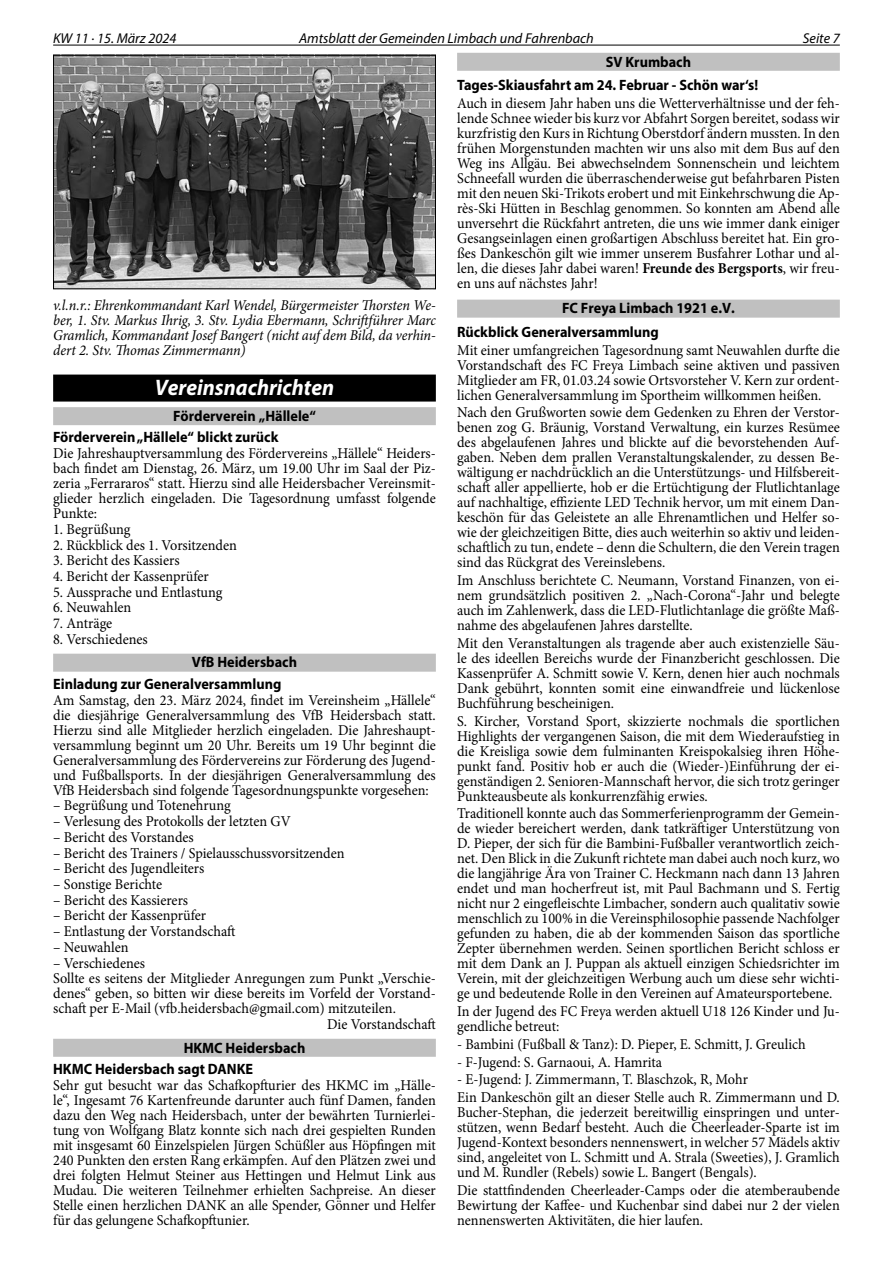
<style>
.page{position:relative;width:893px;height:1263px;background:#fff}
.page>*{position:absolute;margin:0;border:0;box-sizing:border-box;transform-origin:0 0}
.t1{font:italic 700 22.5px "Myriad Pro";color:#fff;scale:.95 1}
.t2{font:15px/15px "Minion Pro";color:#000;text-align:justify;scale:.95 1}
.t3{font:700 15px/21.5px "Myriad Pro";color:#000;scale:.95 1}
.t4{font:italic 15px/15px "Minion Pro";letter-spacing:-.005em;color:#000;text-align:justify;scale:.95 1}
.t5{font:italic 14.25px "Myriad Pro";color:#000}
.s1{font-weight:700}
</style>
<div class="page">
<hr style="left:53px;top:45px;width:787px;height:1px;background:#000">
<div style="left:53px;top:375px;width:383px;height:27px;background:#000"></div>
<div style="left:53px;top:407px;width:383px;height:18px;background:#c0c0c0"></div>
<div style="left:53px;top:654px;width:383px;height:18px;background:#c0c0c0"></div>
<div style="left:53px;top:1039px;width:383px;height:18px;background:#c0c0c0"></div>
<img style="left:55px;top:57px;width:379px;height:230px">
<div style="left:53px;top:55px;width:383px;height:234px;border:1px solid #000"></div>
<div style="left:457px;top:53px;width:383px;height:18px;background:#c0c0c0"></div>
<div style="left:457px;top:300px;width:383px;height:18px;background:#c0c0c0"></div>
<p class="t5" style="left:53px;top:29px;width:125px">KW 11 · 15. März 2024</p>
<p class="t5" style="left:299px;top:29px;width:296px">Amtsblatt der Gemeinden Limbach und Fahrenbach</p>
<p class="t5" style="left:803px;top:29px;width:38px">Seite 7</p>
<p class="t4" style="left:53px;top:297px;width:404px">v.l.n.r.: Ehrenkommandant Karl Wendel, Bürgermeister Thorsten We&shy;ber, 1. Stv. Markus Ihrig, 3. Stv. Lydia Ebermann, Schriftführer Marc Gramlich, Kommandant Josef Bangert (nicht auf dem Bild, da verhin&shy;dert 2. Stv. Thomas Zimmermann)</p>
<h1 class="t1" style="left:155px;top:373px;width:190px">Vereinsnachrichten</h1>
<p class="t3" style="left:53px;top:405px;width:278px;text-indent:120px">Förderverein „Hällele“<br>Förderverein „Hällele“ blickt zurück</p>
<p class="t2" style="left:53px;top:446px;width:404px">Die Jahreshauptversammlung des Fördervereins „Hällele“ Heiders&shy;bach findet am Dienstag, 26. März, um 19.00 Uhr im Saal der Piz&shy;zeria „Ferrararos“ statt. Hierzu sind alle Heidersbacher Vereinsmit&shy;glieder herzlich eingeladen. Die Tagesordnung umfasst folgende Punkte:</p>
<p class="t2" style="left:53px;top:522px;width:83px">1. Begrüßung</p>
<p class="t2" style="left:53px;top:537px;width:195px">2. Rückblick des 1. Vorsitzenden</p>
<p class="t2" style="left:53px;top:553px;width:135px">3. Bericht des Kassiers</p>
<p class="t2" style="left:53px;top:569px;width:165px">4. Bericht der Kassenprüfer</p>
<p class="t2" style="left:53px;top:584px;width:180px">5. Aussprache und Entlastung</p>
<p class="t2" style="left:53px;top:600px;width:84px">6. Neuwahlen</p>
<p class="t2" style="left:53px;top:616px;width:64px">7. Anträge</p>
<p class="t2" style="left:53px;top:632px;width:101px">8. Verschiedenes</p>
<p class="t3" style="left:53px;top:651px;width:258px;text-indent:139px">VfB Heidersbach<br>Einladung zur Generalversammlung</p>
<p class="t2" style="left:53px;top:692px;width:404px">Am Samstag, den 23. März 2024, findet im Vereinsheim „Hällele“ die diesjährige Generalversammlung des VfB Heidersbach statt.<br>Hierzu sind alle Mitglieder herzlich eingeladen. Die Jahreshaupt&shy;versammlung beginnt um 20 Uhr. Bereits um 19 Uhr beginnt die Generalversammlung des Fördervereins zur Förderung des Jugend&shy;und Fußballsports. In der diesjährigen Generalversammlung des VfB Heidersbach sind folgende Tagesordnungspunkte vorgesehen:</p>
<p class="t2" style="left:53px;top:798px;width:188px">– Begrüßung und Totenehrung</p>
<p class="t2" style="left:53px;top:814px;width:252px">– Verlesung des Protokolls der letzten GV</p>
<p class="t2" style="left:53px;top:830px;width:150px">– Bericht des Vorstandes</p>
<p class="t2" style="left:53px;top:845px;width:308px">– Bericht des Trainers / Spielausschussvorsitzenden</p>
<p class="t2" style="left:53px;top:861px;width:161px">– Bericht des Jugendleiters</p>
<p class="t2" style="left:53px;top:877px;width:116px">– Sonstige Berichte</p>
<p class="t2" style="left:53px;top:892px;width:144px">– Bericht des Kassierers</p>
<p class="t2" style="left:53px;top:908px;width:163px">– Bericht der Kassenprüfer</p>
<p class="t2" style="left:53px;top:924px;width:193px">– Entlastung der Vorstandschaft</p>
<p class="t2" style="left:53px;top:940px;width:81px">– Neuwahlen</p>
<p class="t2" style="left:53px;top:955px;width:98px">– Verschiedenes</p>
<p class="t2" style="left:53px;top:971px;width:404px">Sollte es seitens der Mitglieder Anregungen zum Punkt „Verschie-</p>
<p class="t2" style="left:53px;top:986px;width:404px">denes“ geben, so bitten wir diese bereits im Vorfeld der Vorstand-</p>
<p class="t2" style="left:53px;top:1001px;width:362px">schaft per E-Mail (vfb.heidersbach@gmail.com) mitzuteilen.</p>
<p class="t2" style="left:327px;top:1017px;width:116px">Die Vorstandschaft</p>
<p class="t3" style="left:53px;top:1036px;width:267px;text-indent:131px">HKMC Heidersbach<br>HKMC Heidersbach sagt DANKE</p>
<p class="t2" style="left:53px;top:1078px;width:404px">Sehr gut besucht war das Schafkopfturier des HKMC im „Hälle&shy;le“, Ingesamt 76 Kartenfreunde darunter auch fünf Damen, fanden dazu den Weg nach Heidersbach, unter der bewährten Turnierlei&shy;tung von Wolfgang Blatz konnte sich nach drei gespielten Runden mit insgesamt 60 Einzelspielen Jürgen Schüßler aus Höpfingen mit 240 Punkten den ersten Rang erkämpfen. Auf den Plätzen zwei und drei folgten Helmut Steiner aus Hettingen und Helmut Link aus Mudau. Die weiteren Teilnehmer erhielten Sachpreise. An dieser Stelle einen herzlichen DANK an alle Spender, Gönner und Helfer für das gelungene Schafkopftunier.</p>
<p class="t3" style="left:457px;top:49px;width:319px;line-height:23.5px;text-indent:149px">SV Krumbach<br>Tages-Skiausfahrt am 24. Februar - Schön war‘s!</p>
<p class="t2" style="left:457px;top:96px;width:404px">Auch in diesem Jahr haben uns die Wetterverhältnisse und der feh&shy;lende Schnee wieder bis kurz vor Abfahrt Sorgen bereitet, sodass wir kurzfristig den Kurs in Richtung Oberstdorf ändern mussten. In den frühen Morgenstunden machten wir uns also mit dem Bus auf den Weg ins Allgäu. Bei abwechselndem Sonnenschein und leichtem Schneefall wurden die überraschenderweise gut befahrbaren Pisten mit den neuen Ski-Trikots erobert und mit Einkehrschwung die Ap&shy;rès-Ski Hütten in Beschlag genommen. So konnten am Abend alle unversehrt die Rückfahrt antreten, die uns wie immer dank einiger Gesangseinlagen einen großartigen Abschluss bereitet hat. Ein gro&shy;ßes Dankeschön gilt wie immer unserem Busfahrer Lothar und al&shy;len, die dieses Jahr dabei waren! <span class="s1">Freunde des Bergsports</span>, wir freu&shy;en uns auf nächstes Jahr!</p>
<p class="t3" style="left:457px;top:296px;width:294px;line-height:23.4px;text-indent:105px">FC Freya Limbach 1921 e.V.<br>Rückblick Generalversammlung</p>
<p class="t2" style="left:457px;top:342px;width:404px">Mit einer umfangreichen Tagesordnung samt Neuwahlen durfte die Vorstandschaft des FC Freya Limbach seine aktiven und passiven Mitglieder am FR, 01.03.24 sowie Ortsvorsteher V. Kern zur ordent&shy;lichen Generalversammlung im Sportheim willkommen heißen.</p>
<p class="t2" style="left:457px;top:405px;width:404px">Nach den Grußworten sowie dem Gedenken zu Ehren der Verstor&shy;benen zog G. Bräunig, Vorstand Verwaltung, ein kurzes Resümee des abgelaufenen Jahres und blickte auf die bevorstehenden Auf&shy;gaben. Neben dem prallen Veranstaltungskalender, zu dessen Be&shy;wältigung er nachdrücklich an die Unterstützungs- und Hilfsbereit&shy;schaft aller appellierte, hob er die Ertüchtigung der Flutlichtanlage auf nachhaltige, effiziente LED Technik hervor, um mit einem Dan&shy;keschön für das Geleistete an alle Ehrenamtlichen und Helfer so&shy;wie der gleichzeitigen Bitte, dies auch weiterhin so aktiv und leiden&shy;schaftlich zu tun, endete – denn die Schultern, die den Verein tragen sind das Rückgrat des Vereinslebens.</p>
<p class="t2" style="left:457px;top:573px;width:404px">Im Anschluss berichtete C. Neumann, Vorstand Finanzen, von ei&shy;nem grundsätzlich positiven 2. „Nach-Corona“-Jahr und belegte auch im Zahlenwerk, dass die LED-Flutlichtanlage die größte Maß&shy;nahme des abgelaufenen Jahres darstellte.</p>
<p class="t2" style="left:457px;top:636px;width:404px">Mit den Veranstaltungen als tragende aber auch existenzielle Säu&shy;le des ideellen Bereichs wurde der Finanzbericht geschlossen. Die Kassenprüfer A. Schmitt sowie V. Kern, denen hier auch nochmals Dank gebührt, konnten somit eine einwandfreie und lückenlose Buchführung bescheinigen.</p>
<p class="t2" style="left:457px;top:713px;width:404px">S. Kircher, Vorstand Sport, skizzierte nochmals die sportlichen Highlights der vergangenen Saison, die mit dem Wiederaufstieg in die Kreisliga sowie dem fulminanten Kreispokalsieg ihren Höhe&shy;punkt fand. Positiv hob er auch die (Wieder-)Einführung der ei&shy;genständigen 2. Senioren-Mannschaft hervor, die sich trotz geringer Punkteausbeute als konkurrenzfähig erwies.</p>
<p class="t2" style="left:457px;top:806px;width:404px">Traditionell konnte auch das Sommerferienprogramm der Gemein&shy;de wieder bereichert werden, dank tatkräftiger Unterstützung von D. Pieper, der sich für die Bambini-Fußballer verantwortlich zeich&shy;net. Den Blick in die Zukunft richtete man dabei auch noch kurz, wo die langjährige Ära von Trainer C. Heckmann nach dann 13 Jahren endet und man hocherfreut ist, mit Paul Bachmann und S. Fertig nicht nur 2 eingefleischte Limbacher, sondern auch qualitativ sowie menschlich zu 100% in die Vereinsphilosophie passende Nachfolger gefunden zu haben, die ab der kommenden Saison das sportliche Zepter übernehmen werden. Seinen sportlichen Bericht schloss er mit dem Dank an J. Puppan als aktuell einzigen Schiedsrichter im Verein, mit der gleichzeitigen Werbung auch um diese sehr wichti&shy;ge und bedeutende Rolle in den Vereinen auf Amateursportebene.</p>
<p class="t2" style="left:457px;top:1004px;width:404px">In der Jugend des FC Freya werden aktuell U18 126 Kinder und Ju&shy;gendliche betreut:</p>
<p class="t2" style="left:457px;top:1036px;width:368px">- Bambini (Fußball &amp; Tanz): D. Pieper, E. Schmitt, J. Greulich</p>
<p class="t2" style="left:457px;top:1054px;width:217px">- F-Jugend: S. Garnaoui, A. Hamrita</p>
<p class="t2" style="left:457px;top:1071px;width:404px;line-height:17.7px">- E-Jugend: J. Zimmermann, T. Blaschzok, R, Mohr<br>Ein Dankeschön gilt an dieser Stelle auch R. Zimmermann und D.</p>
<p class="t2" style="left:457px;top:1105px;width:404px">Bucher-Stephan, die jederzeit bereitwillig einspringen und unter&shy;stützen, wenn Bedarf besteht. Auch die Cheerleader-Sparte ist im Jugend-Kontext besonders nennenswert, in welcher 57 Mädels aktiv sind, angeleitet von L. Schmitt und A. Strala (Sweeties), J. Gramlich und M. Rundler (Rebels) sowie L. Bangert (Bengals).</p>
<p class="t2" style="left:457px;top:1182px;width:404px">Die stattfindenden Cheerleader-Camps oder die atemberaubende Bewirtung der Kaffee- und Kuchenbar sind dabei nur 2 der vielen nennenswerten Aktivitäten, die hier laufen.</p>
</div>
